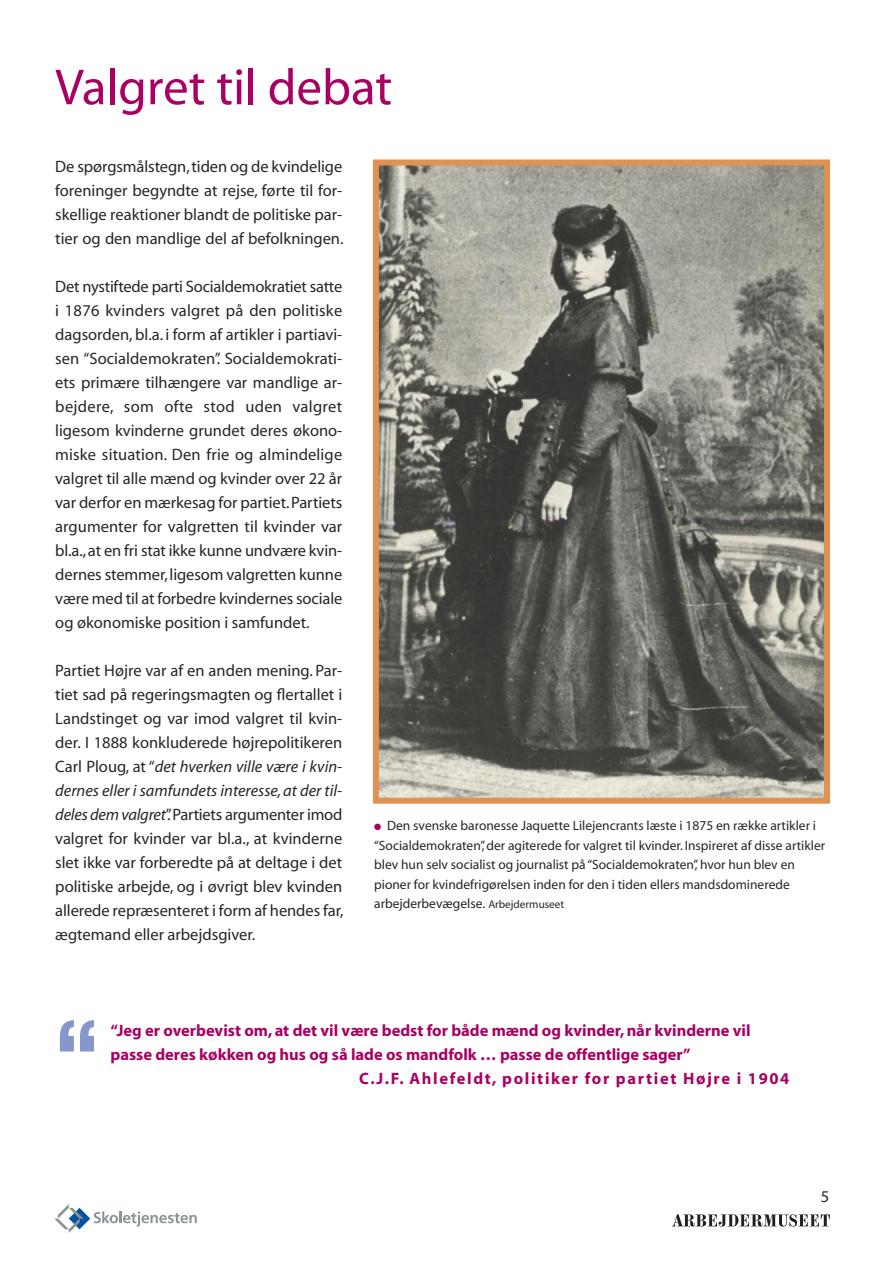
<style>
.page{position:relative;width:893px;height:1263px;background:#fff}
.page>*{position:absolute;margin:0;border:0;box-sizing:border-box;transform-origin:0 0}
.t1{font:800 condensed 90px "Helvetica Neue";color:#8797cb}
.t2{font:51px "Myriad";color:#a90063}
.t3{font:16.5px/24px "Myriad";color:#272627;text-align:justify}
.t4{font:700 16.5px/24px "Myriad";color:#a90063}
.t5{font:700 16.5px "Myriad";letter-spacing:.1em;color:#a90063}
.t6{font:13.5px/19.5px "Myriad";color:#272627}
.s1{font-style:italic}
.s2{color:#a90063}
.s3{font-size:11.25px}
</style>
<div class="page">
<img style="left:380px;top:166px;width:443px;height:631px">
<div style="left:373px;top:159px;width:457px;height:645px;border:6px solid #e09252"></div>
<svg style="left:54px;top:1204px;width:143px;height:29px"></svg>
<svg style="left:672px;top:1214px;width:158px;height:12px"></svg>
<h2 class="t2" style="left:55px;top:62px;width:338px">Valgret til debat</h2>
<p class="t3" style="left:55px;top:155px;width:290px">De spørgsmålstegn,tiden og de kvindelige foreninger begyndte at rejse, førte til for&shy;skellige reaktioner blandt de politiske par&shy;tier og den mandlige del af befolkningen.</p>
<p class="t3" style="left:55px;top:275px;width:289px">Det nystiftede parti Socialdemokratiet satte i 1876 kvinders valgret på den politiske dagsorden, bl.a. i form af artikler i partiavi&shy;sen “Socialdemokraten”. Socialdemokrati&shy;ets primære tilhængere var mandlige ar&shy;bejdere, som ofte stod uden valgret ligesom kvinderne grundet deres økono&shy;miske situation. Den frie og almindelige valgret til alle mænd og kvinder over 22 år var derfor en mærkesag for partiet.Partiets argumenter for valgretten til kvinder var bl.a.,at en fri stat ikke kunne undvære kvin&shy;dernes stemmer,ligesom valgretten kunne være med til at forbedre kvindernes sociale og økonomiske position i samfundet.</p>
<p class="t3" style="left:55px;top:659px;width:290px">Partiet Højre var af en anden mening. Par&shy;tiet sad på regeringsmagten og flertallet i Landstinget og var imod valgret til kvin&shy;der. I 1888 konkluderede højrepolitikeren Carl Ploug, at “<span class="s1">det hverken ville være i kvin&shy;dernes eller i samfundets interesse,at der til&shy;deles dem valgret</span>”.Partiets argumenter imod valgret for kvinder var bl.a., at kvinderne slet ikke var forberedte på at deltage i det politiske arbejde, og i øvrigt blev kvinden allerede repræsenteret i form af hendes far, ægtemand eller arbejdsgiver.</p>
<p class="t6" style="left:374px;top:817px;width:452px"><span class="s2">●</span> Den svenske baronesse Jaquette Lilejencrants læste i 1875 en række artikler i “Socialdemokraten”, der agiterede for valgret til kvinder. Inspireret af disse artikler blev hun selv socialist og journalist på“Socialdemokraten”, hvor hun blev en pioner for kvindefrigørelsen inden for den i tiden ellers mandsdominerede arbejderbevægelse. <span class="s3">Arbejdermuseet</span></p>
<h1 class="t1" style="left:55px;top:997px;width:45px">“</h1>
<p class="t4" style="left:111px;top:1019px;width:642px">“Jeg er overbevist om, at det vil være bedst for både mænd og kvinder,når kvinderne vil passe deres køkken og hus og så lade os mandfolk … passe de offentlige sager”</p>
<p class="t5" style="left:359px;top:1070px;width:432px">C.J.F. Ahlefeldt, politiker for partiet Højre i 1904</p>
<p class="t3" style="left:821px;top:1185px;width:10px">5</p>
</div>
